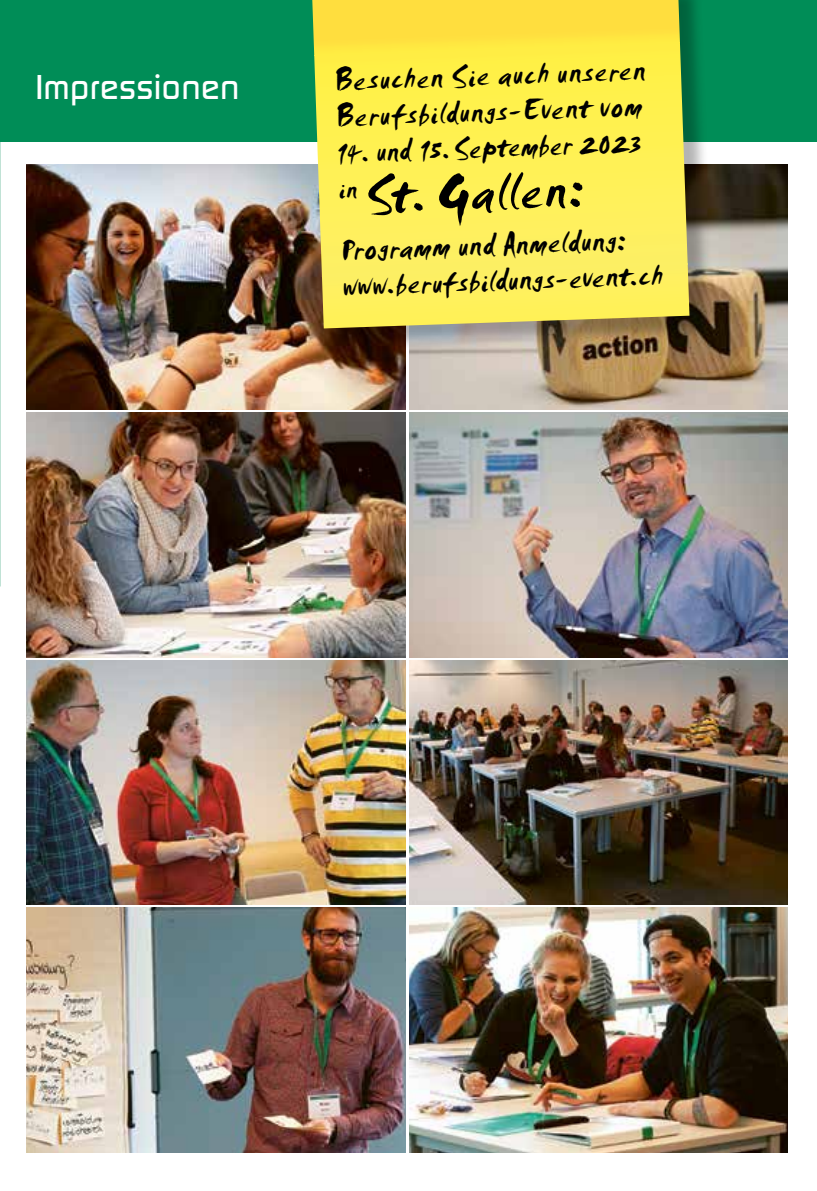
<style>
.page{position:relative;width:817px;height:1191px;background:#fff}
.page>*{position:absolute;margin:0;border:0;box-sizing:border-box;transform-origin:0 0}
.t1{font:56px "Smudger Com";color:#000}
.t2{font:500 36px "Digital Sans EFOP";letter-spacing:.025em;color:#fff}
.t3{font:32px/36px "Smudger Com";color:#000}
.t4{font:32px "Smudger Com";color:#000;scale:.96 1}
</style>
<div class="page">
<img style="left:409px;top:164px;width:378px;height:245px">
<img style="left:27px;top:164px;width:378px;height:245px">
<img style="left:27px;top:412px;width:378px;height:245px">
<img style="left:409px;top:412px;width:378px;height:245px">
<img style="left:27px;top:660px;width:378px;height:245px">
<img style="left:27px;top:907px;width:378px;height:245px">
<img style="left:409px;top:907px;width:378px;height:245px">
<img style="left:409px;top:660px;width:378px;height:245px">
<hr style="left:816px;top:0;width:1px;height:142px;background:#008d57">
<div style="left:0;top:0;width:816px;height:142px;background:#008d57"></div>
<div style="left:316px;top:0;width:398px;height:353px;background:#000;opacity:.3"></div>
<svg style="left:312px;top:0;width:377px;height:328px"></svg>
<p class="t2" style="left:36px;top:65px;width:205px">Impressionen</p>
<p class="t3" style="left:334px;top:64px;width:312px;rotate:-2deg">Besuchen Sie auch unseren<br>Berufsbildungs-Event vom</p>
<p class="t4" style="left:337px;top:133px;width:318px;rotate:-2deg">14. und 15. September 2023</p>
<h1 class="t1" style="left:338px;top:163px;width:245px;rotate:-2deg"><sup>in</sup> St. Gallen:</h1>
<p class="t3" style="left:340px;top:233px;width:322px;rotate:-2deg">Programm und Anmeldung: www.berufsbildungs-event.ch</p>
</div>
